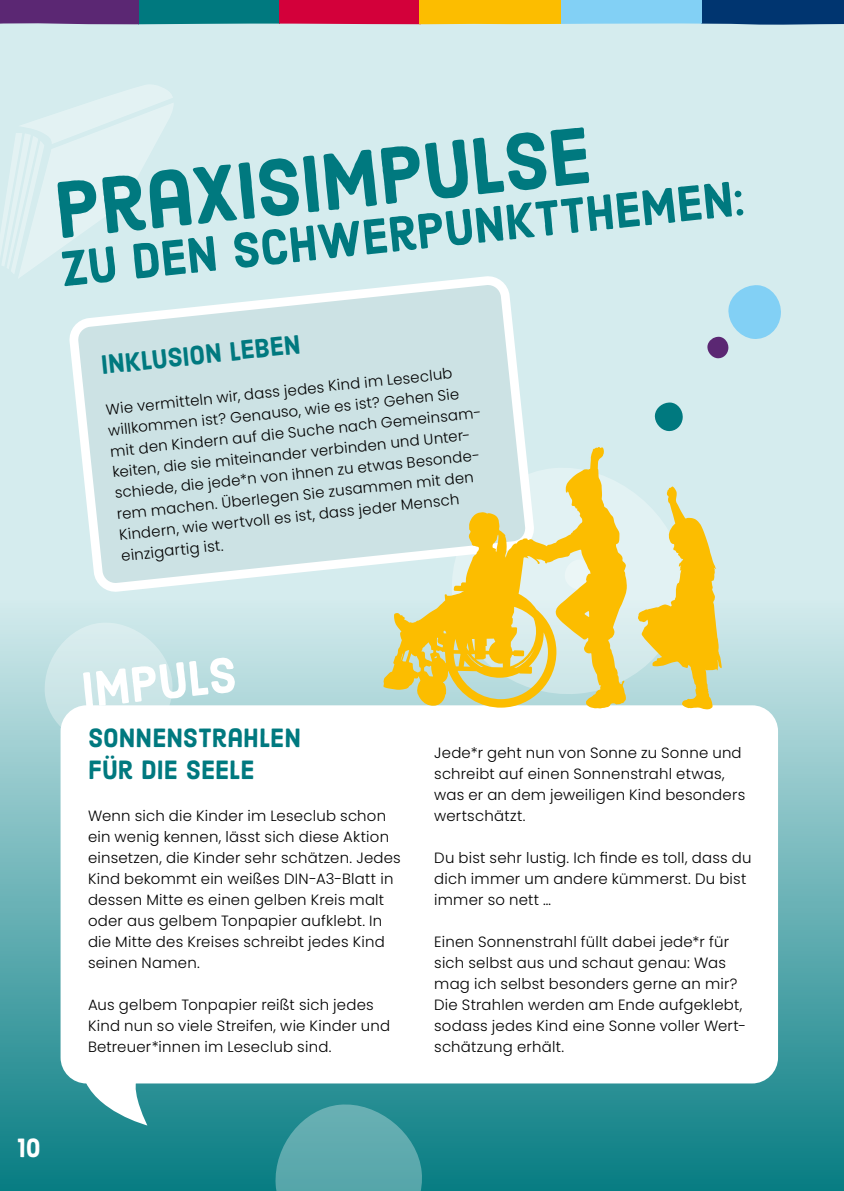
<style>
.page{position:relative;width:844px;height:1191px;background:#fff}
.page>*{position:absolute;margin:0;border:0;box-sizing:border-box;transform-origin:0 0}
.t1{font:79.27px "Harman Sans";color:#00797f}
.t2{font:49px "Harman Sans";color:#00797f}
.t3{font:49px "Harman Sans";color:#fff}
.t4{font:26.25px/31.5px "Harman Sans";color:#00797f}
.t5{font:26.25px "Harman Sans";color:#fff}
.t6{font:300 14.88px/21px "Poppins";letter-spacing:.015em;color:#000}
</style>
<div class="page">
<div style="left:0;top:25px;width:843px;height:575px;background:#d5ecee"></div>
<div style="left:0;top:600px;width:843px;height:591px;background:linear-gradient(to bottom,#d3ebed,#087d83)"></div>
<svg style="left:654px;top:402px;width:29px;height:30px"></svg>
<svg style="left:706px;top:284px;width:75px;height:75px;background:#add4e9"></svg>
<svg style="left:274px;top:1102px;width:149px;height:89px;background:#4fa2a6"></svg>
<svg style="left:43px;top:621px;width:131px;height:128px;background:#cbe5e7"></svg>
<svg style="left:0;top:84px;width:174px;height:195px;background:#dbeef0"></svg>
<div style="left:701px;top:0;width:142px;height:25px;background:#003570"></div>
<div style="left:560px;top:0;width:141px;height:25px;background:#82d0f5"></div>
<div style="left:138px;top:0;width:141px;height:25px;background:#00797f"></div>
<div style="left:279px;top:0;width:141px;height:25px;background:#d3003a"></div>
<div style="left:420px;top:0;width:140px;height:25px;background:#fcbd00"></div>
<div style="left:0;top:0;width:138px;height:25px;background:#5b2773"></div>
<div style="left:69px;top:714px;width:700px;height:360px;background:#fff;border-radius:17px"></div>
<div style="left:61px;top:705px;width:716px;height:378px;border:18px solid #fff;border-radius:17px"></div>
<svg style="left:70px;top:277px;width:463px;height:311px;background:#d1e5e7"></svg>
<svg style="left:83px;top:1075px;width:64px;height:50px"></svg>
<svg style="left:383px;top:447px;width:338px;height:262px;background:#e2d995"></svg>
<h1 class="t1" style="left:50px;top:162px;width:539px;rotate:-6deg">PRAXISIMPULSE</h1>
<h2 class="t2" style="left:58px;top:239px;width:687px;rotate:-6deg">ZU DEN SCHWERPUNKTTHEMEN:</h2>
<h3 class="t4" style="left:100px;top:350px;width:202px;rotate:-6deg">INKLUSION LEBEN</h3>
<p class="t6" style="left:105px;top:399px;width:374px;rotate:-6deg">Wie vermitteln wir, dass jedes Kind im Leseclub willkommen ist? Genauso, wie es ist? Gehen Sie mit den Kindern auf die Suche nach Gemeinsam&shy;keiten, die sie miteinander verbinden und Unter&shy;schiede, die jede*n von ihnen zu etwas Besonde&shy;rem machen. Überlegen Sie zusammen mit den Kindern, wie wertvoll es ist, dass jeder Mensch einzigartig ist.</p>
<h3 class="t5" style="left:17px;top:1131px;width:25px">10</h3>
<h2 class="t3" style="left:78px;top:660px;width:157px;rotate:-6deg">IMPULS</h2>
<h3 class="t4" style="left:88px;top:723px;width:214px">SONNENSTRAHLEN<br>FÜR DIE SEELE</h3>
<p class="t6" style="left:88px;top:805px;width:314px">Wenn sich die Kinder im Leseclub schon ein wenig kennen, lässt sich diese Aktion einsetzen, die Kinder sehr schätzen. Jedes Kind bekommt ein weißes DIN-A3-Blatt in dessen Mitte es einen gelben Kreis malt oder aus gelbem Tonpapier aufklebt. In die Mitte des Kreises schreibt jedes Kind seinen Namen.</p>
<p class="t6" style="left:88px;top:994px;width:304px">Aus gelbem Tonpapier reißt sich jedes<br>Kind nun so viele Streifen, wie Kinder und<br>Betreuer*innen im Leseclub sind.</p>
<p class="t6" style="left:434px;top:742px;width:312px">Jede*r geht nun von Sonne zu Sonne und schreibt auf einen Sonnenstrahl etwas, was er an dem jeweiligen Kind besonders wertschätzt.</p>
<p class="t6" style="left:434px;top:847px;width:319px">Du bist sehr lustig. Ich finde es toll, dass du dich immer um andere kümmerst. Du bist immer so nett …</p>
<p class="t6" style="left:434px;top:931px;width:313px">Einen Sonnenstrahl füllt dabei jede*r für sich selbst aus und schaut genau: Was mag ich selbst besonders gerne an mir?<br>Die Strahlen werden am Ende aufgeklebt, sodass jedes Kind eine Sonne voller Wert&shy;schätzung erhält.</p>
</div>
